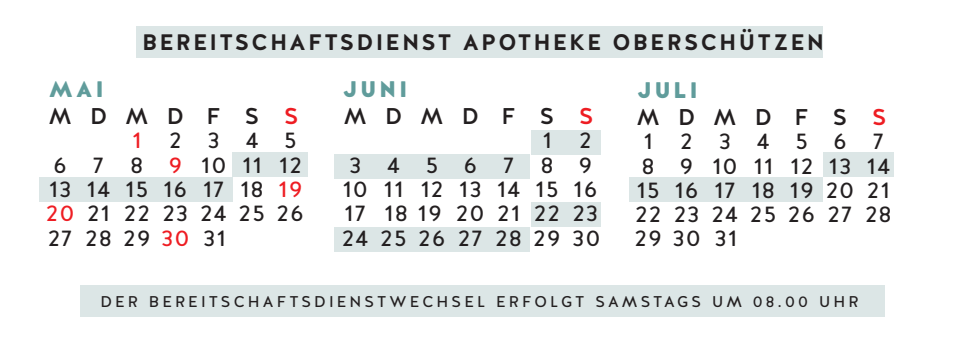
<style>
.page{position:relative;width:964px;height:341px;background:#fff}
.page>*{position:absolute;margin:0;border:0;box-sizing:border-box;transform-origin:0 0}
.t1{font:26.8px "Halis R S Black";letter-spacing:.1em;color:#609c9b}
.t2{font:22.8px "Halis R";letter-spacing:.075em;color:#231f20}
.t3{font:22.8px "Halis R S Medium";letter-spacing:.81em;color:#231f20}
.t4{font:22.8px "Halis R";letter-spacing:.395em;color:#231f20}
.t5{font:22.8px "Halis R";letter-spacing:1.14em;color:#231f20}
.t6{font:22.8px "Halis R";letter-spacing:1.155em;color:#231f20}
.t7{font:600 22.4px "Halis R";letter-spacing:.1em;color:#231f20}
.t8{font:15.6px "Halis R S Regular";letter-spacing:.2em;color:#231f20}
.s1{color:#ee1d23}
</style>
<div class="page">
<div style="left:136px;top:26px;width:686px;height:32px;background:#dce6e6"></div>
<div style="left:81px;top:284px;width:804px;height:32px;background:#dce6e6"></div>
<div style="left:232px;top:152px;width:76px;height:24px;background:#dce6e6"></div>
<div style="left:334px;top:154px;width:195px;height:24px;background:#dce6e6"></div>
<div style="left:629px;top:177px;width:194px;height:24px;background:#dce6e6"></div>
<div style="left:823px;top:152px;width:70px;height:25px;background:#dce6e6"></div>
<div style="left:531px;top:130px;width:69px;height:24px;background:#dce6e6"></div>
<div style="left:531px;top:201px;width:69px;height:25px;background:#dce6e6"></div>
<div style="left:334px;top:227px;width:195px;height:24px;background:#dce6e6"></div>
<div style="left:39px;top:177px;width:194px;height:24px;background:#dce6e6"></div>
<p class="t7" style="left:142px;top:28px;width:684px">BEREITSCHAFTSDIENST APOTHEKE OBERSCHÜTZEN</p>
<p class="t1" style="left:49px;top:70px;width:56px">MAI</p>
<p class="t1" style="left:344px;top:70px;width:65px">JUNI</p>
<p class="t3" style="left:49px;top:101px;width:251px">MDMDF S <span class="s1">S</span></p>
<p class="t2" style="left:133px;top:125px;width:166px"><span class="s1">1</span>2345</p>
<p class="t4" style="left:54px;top:150px;width:249px">6 7 8 <span class="s1">9</span>101112</p>
<p class="t2" style="left:49px;top:174px;width:255px">13 14 15 16 17 18 <span class="s1">19</span></p>
<p class="t2" style="left:46px;top:198px;width:259px"><span class="s1">20</span> 21 22 23 24 25 26</p>
<p class="t2" style="left:48px;top:222px;width:179px">27 28 29 <span class="s1">30</span> 31</p>
<p class="t3" style="left:344px;top:101px;width:251px">MDMDF S <span class="s1">S</span></p>
<p class="t2" style="left:543px;top:126px;width:50px">1 2</p>
<p class="t5" style="left:349px;top:150px;width:244px">3456789</p>
<p class="t2" style="left:343px;top:174px;width:256px">10 11 12 13 14 15 16</p>
<p class="t2" style="left:345px;top:198px;width:255px">17 18 19 20 21 22 23</p>
<p class="t2" style="left:342px;top:222px;width:260px">24 25 26 27 28 29 30</p>
<p class="t1" style="left:638px;top:71px;width:62px">JULI</p>
<p class="t3" style="left:637px;top:102px;width:251px">MDMDF S <span class="s1">S</span></p>
<p class="t6" style="left:644px;top:126px;width:241px">1234567</p>
<p class="t2" style="left:642px;top:151px;width:250px">8 9 1011121314</p>
<p class="t2" style="left:637px;top:175px;width:254px">15 16 17 18 19 20 21</p>
<p class="t2" style="left:635px;top:199px;width:258px">22 23 24 25 26 27 28</p>
<p class="t2" style="left:635px;top:223px;width:103px">29 30 31</p>
<p class="t8" style="left:101px;top:290px;width:759px">DER BEREITSCHAFTSDIENSTWECHSEL ERFOLGT SAMSTAGS UM 08.00 UHR</p>
</div>
